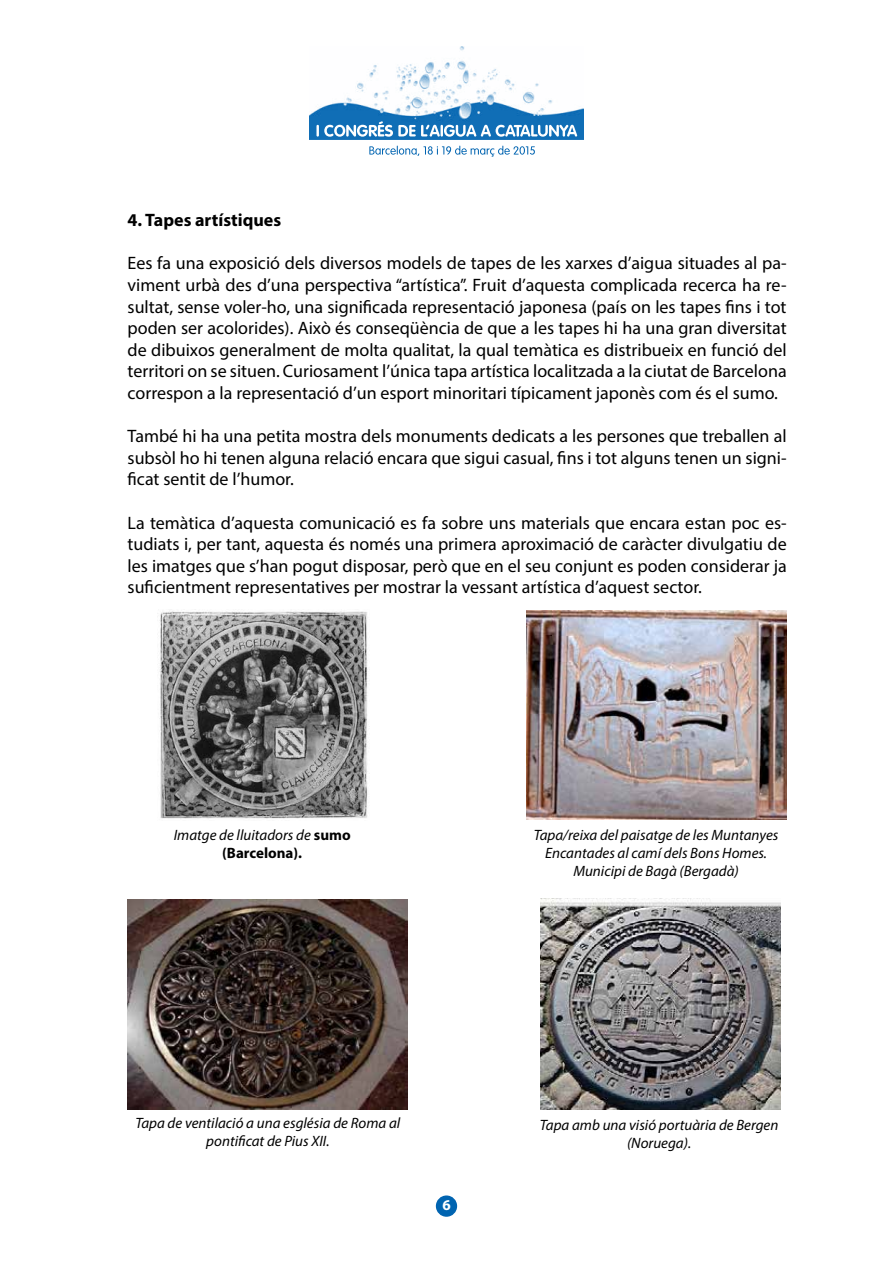
<style>
.page{position:relative;width:893px;height:1263px;background:#fff}
.page>*{position:absolute;margin:0;border:0;box-sizing:border-box;transform-origin:0 0}
.t1{font:18px/21.6px "Myriad Pro";color:#000;text-align:justify}
.t2{font:700 18px "Myriad Pro";color:#000}
.t3{font:italic 15px/18px "Myriad Pro";color:#000;text-align:center}
.t4{font:700 15px "Myriad Pro";color:#fff}
.s1{font-weight:700;font-style:normal}
</style>
<div class="page">
<div style="left:437px;top:1196px;width:19px;height:20px;background:#0064b1;border-radius:50%"></div>
<div style="left:436px;top:1195px;width:21px;height:22px;border:2px solid #0064b1;border-radius:50%"></div>
<svg style="left:369px;top:146px;width:166px;height:11px"></svg>
<img style="left:309px;top:47px;width:274px;height:92px">
<svg style="left:316px;top:121px;width:261px;height:16px"></svg>
<img style="left:159px;top:611px;width:211px;height:208px">
<img style="left:526px;top:611px;width:261px;height:209px">
<img style="left:128px;top:900px;width:279px;height:210px">
<img style="left:541px;top:899px;width:240px;height:211px">
<p class="t2" style="left:128px;top:208px;width:155px">4. Tapes artístiques</p>
<p class="t1" style="left:128px;top:252px;width:661px">Ees fa una exposició dels diversos models de tapes de les xarxes d’aigua situades al pa&shy;viment urbà des d’una perspectiva “artística”. Fruit d’aquesta complicada recerca ha re&shy;sultat, sense voler-ho, una significada representació japonesa (país on les tapes fins i tot poden ser acolorides). Això és conseqüència de que a les tapes hi ha una gran diversitat de dibuixos generalment de molta qualitat, la qual temàtica es distribueix en funció del territori on se situen. Curiosament l’única tapa artística localitzada a la ciutat de Barcelona correspon a la representació d’un esport minoritari típicament japonès com és el sumo.</p>
<p class="t1" style="left:128px;top:425px;width:661px">També hi ha una petita mostra dels monuments dedicats a les persones que treballen al subsòl ho hi tenen alguna relació encara que sigui casual, fins i tot alguns tenen un signi&shy;ficat sentit de l’humor.</p>
<p class="t1" style="left:128px;top:511px;width:661px">La temàtica d’aquesta comunicació es fa sobre uns materials que encara estan poc es&shy;tudiats i, per tant, aquesta és només una primera aproximació de caràcter divulgatiu de les imatges que s’han pogut disposar, però que en el seu conjunt es poden considerar ja suficientment representatives per mostrar la vessant artística d’aquest sector.</p>
<p class="t3" style="left:174px;top:826px;width:178px">Imatge de lluitadors de <span class="s1">sumo (Barcelona).</span></p>
<p class="t3" style="left:534px;top:826px;width:246px">Tapa/reixa del paisatge de les Muntanyes<br>Encantades al camí dels Bons Homes.<br>Municipi de Bagà (Bergadà)</p>
<p class="t3" style="left:135px;top:1114px;width:266px">Tapa de ventilació a una església de Roma al pontificat de Pius XII.</p>
<p class="t3" style="left:540px;top:1115px;width:240px">Tapa amb una visió portuària de Bergen (Noruega).</p>
<p class="t4" style="left:442px;top:1195px;width:10px">6</p>
</div>
